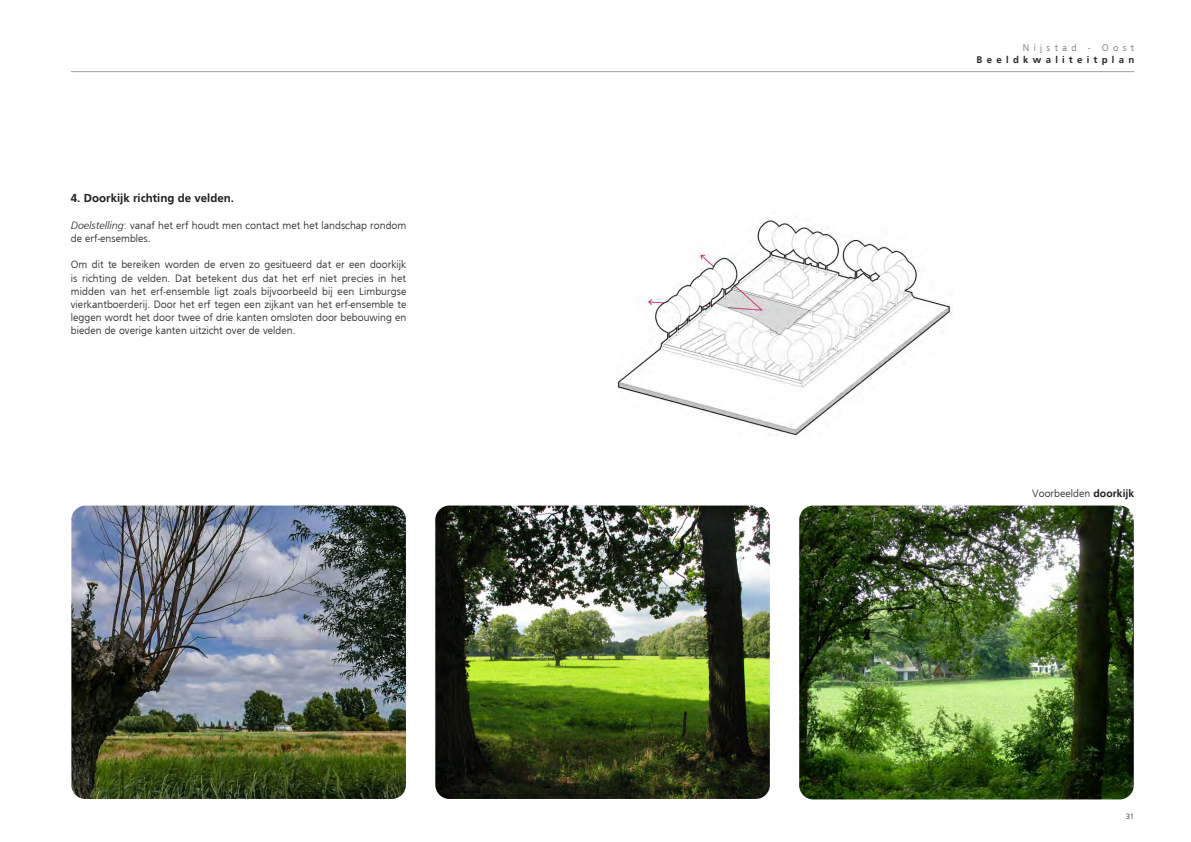
<style>
.page{position:relative;width:1191px;height:842px;background:#fff}
.page>*{position:absolute;margin:0;border:0;box-sizing:border-box;transform-origin:0 0}
.Hoofdtekst{font:700 12px "Atelier Dutch";color:#231f20}
.Hoofdtekst-2{font:300 11px/13.2px "Atelier Dutch";color:#231f20}
.Onderkop_2{font:300 11px "Atelier Dutch";color:#231f20}
.t1{font:700 10px "Atelier Dutch";letter-spacing:.43em;color:#28282a}
.t2{font:300 10px "Atelier Dutch";letter-spacing:.43em;color:#6c6d70}
.t3{font:300 8px "Atelier Dutch";color:#231f20}
.s1{font-style:italic}
.s2{font-weight:700}
</style>
<div class="page">
<hr style="left:71px;top:71px;width:1063px;height:1px;background:#000">
<img style="left:799px;top:505px;width:334px;height:294px">
<img style="left:71px;top:505px;width:335px;height:294px">
<img style="left:435px;top:505px;width:335px;height:294px">
<img style="left:617px;top:220px;width:333px;height:216px">
<p class="Hoofdtekst" style="left:71px;top:191px;width:165px">4. Doorkijk richting de velden.</p>
<p class="Hoofdtekst-2" style="left:71px;top:218px;width:337px"><span class="s1">Doelstelling</span>: vanaf het erf houdt men contact met het landschap rondom de erf-ensembles.</p>
<p class="Hoofdtekst-2" style="left:71px;top:258px;width:337px;text-align:justify">Om dit te bereiken worden de erven zo gesitueerd dat er een doorkijk is richting de velden. Dat betekent dus dat het erf niet precies in het midden van het erf-ensemble ligt zoals bijvoorbeeld bij een Limburgse vierkantboerderij. Door het erf tegen een zijkant van het erf-ensemble te leggen wordt het door twee of drie kanten omsloten door bebouwing en bieden de overige kanten uitzicht over de velden.</p>
<p class="t2" style="left:1023px;top:43px;width:113px">Nijstad - Oost</p>
<p class="t1" style="left:976px;top:54px;width:159px">Beeldkwaliteitplan</p>
<p class="Onderkop_2" style="left:1032px;top:487px;width:104px">Voorbeelden <span class="s2">doorkijk</span></p>
<p class="t3" style="left:1125px;top:811px;width:10px">31</p>
</div>
